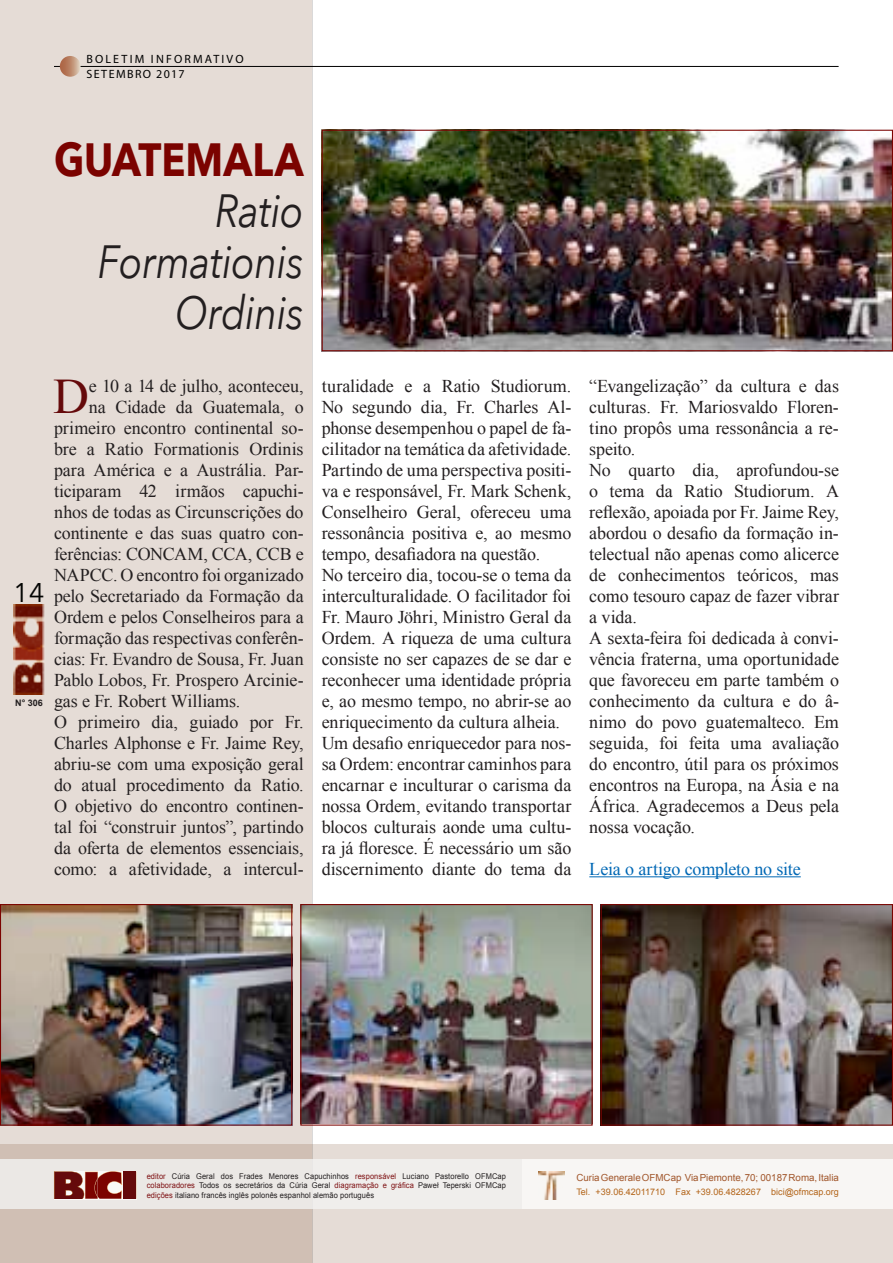
<style>
.page{position:relative;width:893px;height:1263px;background:#fff}
.page>*{position:absolute;margin:0;border:0;box-sizing:border-box;transform-origin:0 0}
.BICI_text_initial_le{font:49.65px "Times New Roman";color:#650a0b}
.Title_1{font:italic 46.5px "Avenir Next";letter-spacing:-.015em;color:#231f20;scale:.85 1}
.Title_1-2{font:700 46.5px "Avenir Next";color:#7b0300;scale:.85 1}
.t1{font:27px "Avenir Next";color:#040503}
.BICI_text_base_stile{font:18px/21px "Times New Roman";letter-spacing:-.005em;color:#231f20;text-align:justify}
.BICI_text_initial_le-2{font:18px "Times New Roman";letter-spacing:-.005em;color:#231f20}
.BICI_text_base_stile-2{font:18px "Times New Roman";letter-spacing:-.01em;color:#0168b5}
.t2{font:12px/15.1px "Myriad Pro";letter-spacing:.18em;color:#000}
.t3{font:9.75px "Arial";color:#a1562b}
.t4{font:9px "Arial";color:#b3651a}
.t5{font:700 9px "Arial";color:#231f20}
.t6{font:7.95px/9.6px "Arial";letter-spacing:.01em;color:#231f20;text-align:justify;scale:.94 1}
.s1{color:#7f1315}
</style>
<div class="page">
<div style="left:0;top:0;width:313px;height:1144px;background:#e5dcd6"></div>
<img style="left:13px;top:604px;width:35px;height:90px">
<svg style="left:0;top:1144px;width:893px;height:119px;background:#ddd1ca"></svg>
<div style="left:0;top:1159px;width:893px;height:50px;background:#f0eeec"></div>
<img style="left:539px;top:1171px;width:25px;height:28px">
<svg style="left:54px;top:1171px;width:82px;height:28px;background:#8a3632"></svg>
<hr style="left:54px;top:66px;width:785px;height:1px;background:#000">
<svg style="left:60px;top:56px;width:21px;height:21px"></svg>
<img style="left:324px;top:132px;width:567px;height:217px">
<div style="left:322px;top:130px;width:571px;height:221px;border:1px solid #7b0300"></div>
<hr style="left:589px;top:876px;width:212px;height:1px;background:#0168b5">
<img style="left:2px;top:906px;width:288px;height:217px">
<div style="left:0;top:904px;width:292px;height:221px;border:1px solid #7b0300"></div>
<img style="left:302px;top:906px;width:289px;height:217px">
<div style="left:300px;top:904px;width:293px;height:221px;border:1px solid #7b0300"></div>
<img style="left:603px;top:906px;width:288px;height:217px">
<div style="left:601px;top:904px;width:292px;height:221px;border:1px solid #7b0300"></div>
<p class="t2" style="left:86px;top:51px;width:159px">BOLETIM INFORMATIVO<br>SETEMBRO 2017</p>
<p class="Title_1-2" style="left:54px;top:120px;width:295px">GUATEMALA</p>
<p class="Title_1" style="left:215px;top:172px;width:106px">Ratio</p>
<p class="Title_1" style="left:98px;top:223px;width:244px">Formationis</p>
<p class="Title_1" style="left:175px;top:274px;width:152px">Ordinis</p>
<p class="t1" style="left:13px;top:570px;width:33px">14</p>
<p class="t5" style="left:15px;top:697px;width:29px">N° 306</p>
<p class="BICI_text_initial_le" style="left:53px;top:363px;width:37px">D</p>
<p class="BICI_text_initial_le-2" style="left:89px;top:374px;width:216px">e 10 a 14 de julho, aconteceu,</p>
<p class="BICI_text_initial_le-2" style="left:89px;top:395px;width:216px">na Cidade da Guatemala, o</p>
<p class="BICI_text_initial_le-2" style="left:54px;top:416px;width:251px">primeiro encontro continental so-</p>
<p class="BICI_text_initial_le-2" style="left:54px;top:437px;width:251px">bre a Ratio Formationis Ordinis</p>
<p class="BICI_text_initial_le-2" style="left:54px;top:458px;width:251px">para América e a Austrália. Par-</p>
<p class="BICI_text_initial_le-2" style="left:54px;top:479px;width:251px">ticiparam 42 irmãos capuchi-</p>
<p class="BICI_text_initial_le-2" style="left:54px;top:500px;width:251px">nhos de todas as Circunscrições do</p>
<p class="BICI_text_initial_le-2" style="left:54px;top:521px;width:251px">continente e das suas quatro con-</p>
<p class="BICI_text_initial_le-2" style="left:54px;top:542px;width:251px">ferências: CONCAM, CCA, CCB e</p>
<p class="BICI_text_initial_le-2" style="left:54px;top:563px;width:251px">NAPCC. O encontro foi organizado</p>
<p class="BICI_text_initial_le-2" style="left:54px;top:584px;width:251px">pelo Secretariado da Formação da</p>
<p class="BICI_text_initial_le-2" style="left:54px;top:605px;width:251px">Ordem e pelos Conselheiros para a</p>
<p class="BICI_text_initial_le-2" style="left:54px;top:626px;width:251px">formação das respectivas conferên-</p>
<p class="BICI_text_initial_le-2" style="left:54px;top:647px;width:251px">cias: Fr. Evandro de Sousa, Fr. Juan</p>
<p class="BICI_text_initial_le-2" style="left:54px;top:668px;width:251px">Pablo Lobos, Fr. Prospero Arcinie-</p>
<p class="BICI_text_initial_le-2" style="left:54px;top:689px;width:188px">gas e Fr. Robert Williams.</p>
<p class="BICI_text_base_stile" style="left:54px;top:711px;width:251px">O primeiro dia, guiado por Fr.<br>Charles Alphonse e Fr. Jaime Rey, abriu-se com uma exposição geral do atual procedimento da Ratio.<br>O objetivo do encontro continen&shy;tal foi “construir juntos”, partindo da oferta de elementos essenciais, como: a afetividade, a intercul-</p>
<p class="BICI_text_base_stile" style="left:322px;top:375px;width:251px">turalidade e a Ratio Studiorum.<br>No segundo dia, Fr. Charles Al&shy;phonse desempenhou o papel de fa&shy;cilitador na temática da afetividade.<br>Partindo de uma perspectiva positi&shy;va e responsável, Fr. Mark Schenk, Conselheiro Geral, ofereceu uma ressonância positiva e, ao mesmo tempo, desafiadora na questão.</p>
<p class="BICI_text_base_stile" style="left:322px;top:564px;width:251px">No terceiro dia, tocou-se o tema da interculturalidade. O facilitador foi Fr. Mauro Jöhri, Ministro Geral da Ordem. A riqueza de uma cultura consiste no ser capazes de se dar e reconhecer uma identidade própria e, ao mesmo tempo, no abrir-se ao enriquecimento da cultura alheia.</p>
<p class="BICI_text_base_stile" style="left:322px;top:732px;width:251px">Um desafio enriquecedor para nos&shy;sa Ordem: encontrar caminhos para encarnar e inculturar o carisma da nossa Ordem, evitando transportar blocos culturais aonde uma cultu&shy;ra já floresce. É necessário um são discernimento diante do tema da</p>
<p class="BICI_text_base_stile" style="left:589px;top:375px;width:251px">“Evangelização” da cultura e das culturas. Fr. Mariosvaldo Floren&shy;tino propôs uma ressonância a re&shy;speito.</p>
<p class="BICI_text_base_stile" style="left:589px;top:459px;width:251px">No quarto dia, aprofundou-se o tema da Ratio Studiorum. A reflexão, apoiada por Fr. Jaime Rey, abordou o desafio da formação in&shy;telectual não apenas como alicerce de conhecimentos teóricos, mas como tesouro capaz de fazer vibrar a vida.</p>
<p class="BICI_text_base_stile" style="left:589px;top:627px;width:251px">A sexta-feira foi dedicada à convi&shy;vência fraterna, uma oportunidade que favoreceu em parte também o conhecimento da cultura e do â&shy;nimo do povo guatemalteco. Em seguida, foi feita uma avaliação do encontro, útil para os próximos encontros na Europa, na Ásia e na África. Agradecemos a Deus pela nossa vocação.</p>
<p class="BICI_text_base_stile-2" style="left:589px;top:857px;width:213px">Leia o artigo completo no site</p>
<p class="t6" style="left:147px;top:1171px;width:384px"><span class="s1">editor</span> Cúria Geral dos Frades Menores Capuchinhos <span class="s1">responsável</span> Luciano Pastorello OFMCap <span class="s1">colaboradores</span> Todos os secretários da Cúria Geral <span class="s1">diagramação e gráfica</span> Paweł Teperski OFMCap <span class="s1">edições</span> italiano francês inglês polonês espanhol alemão português</p>
<p class="t3" style="left:576px;top:1171px;width:264px">Curia Generale OFMCap Via Piemonte, 70; 00187 Roma, Italia</p>
<p class="t4" style="left:576px;top:1186px;width:264px">Tel. +39.06.42011710 Fax +39.06.4828267 bici@ofmcap.org</p>
</div>
